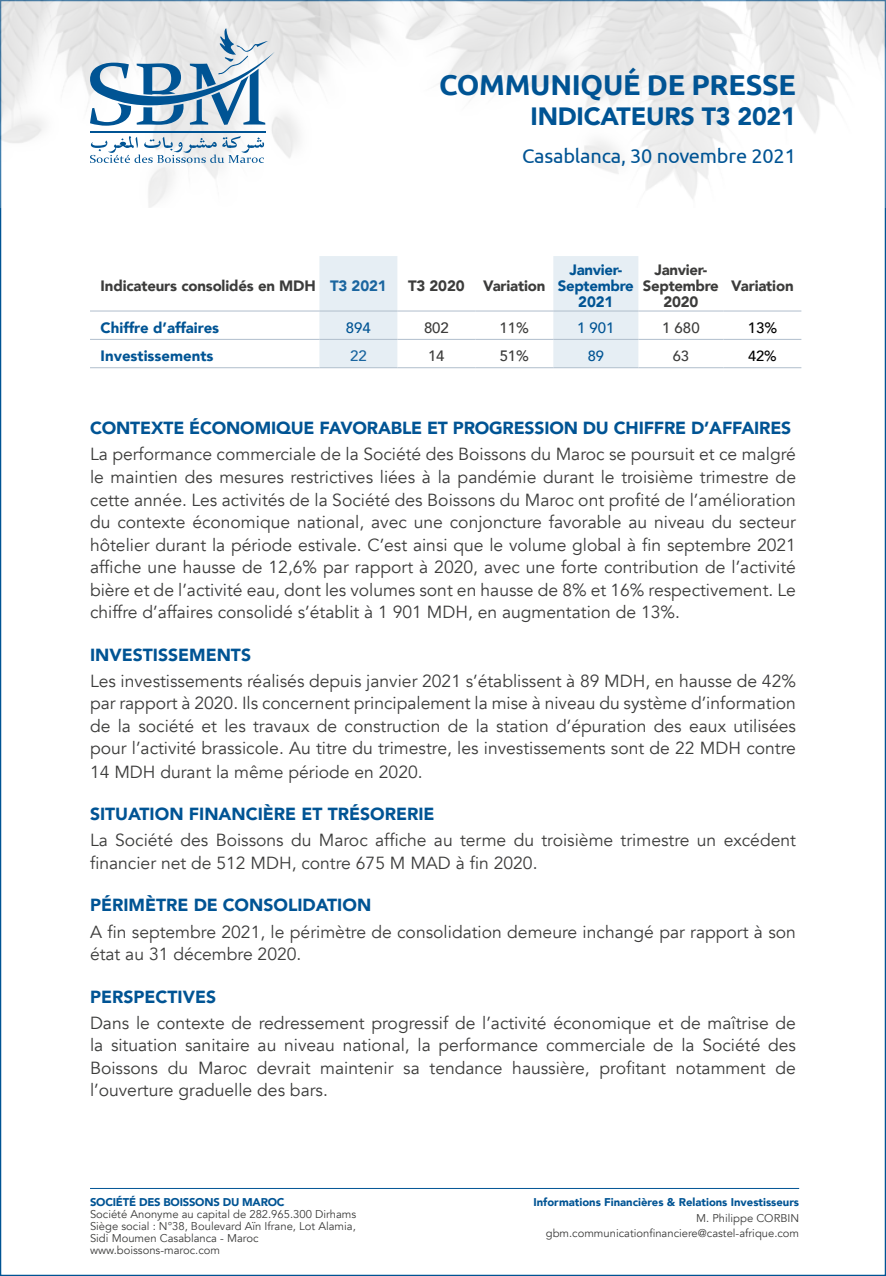
<style>
.page{position:relative;width:886px;height:1276px;background:#fff}
.page>*{position:absolute;margin:0;border:0;box-sizing:border-box;transform-origin:0 0}
.t1{font:700 28.75px "Ubuntu";letter-spacing:-.01em;color:#005494}
.t2{font:900 25px "Avenir";letter-spacing:-.01em;color:#005494}
.t3{font:20px "Ubuntu";letter-spacing:-.01em;color:#005494}
.t4{font:17.5px/22.5px "Avenir";color:#3c3c3b;text-align:justify}
.t5{font:900 17.5px "Avenir";color:#005494}
.t6{font:900 15px/16.2px "Avenir";letter-spacing:-.01em;color:#3c3c3b;text-align:center}
.t7{font:900 15px "Avenir";color:#005494}
.t8{font:900 15px/16.2px "Avenir";letter-spacing:-.02em;color:#005494;text-align:center}
.t9{font:500 15px "Avenir";letter-spacing:-.01em;color:#3c3c3b}
.t10{font:500 15px "Avenir";color:#005494}
.t11{font:500 15px "Avenir";color:#000}
.t12{font:500 15px "Avenir";color:#1a659f}
.t13{font:500 14.75px "Avenir";color:#000}
.t14{font:500 14.75px "Avenir";color:#005494}
.t15{font:500 14.75px "Avenir";color:#3c3c3b}
.t16{font:11.25px/11.8px "Avenir";color:#3c3c3b}
.t17{font:900 11.25px "Avenir";color:#005494}
.t18{font:900 11.25px "Avenir";letter-spacing:-.02em;color:#005494}
.s1{color:#1a659f}
</style>
<div class="page">
<img style="left:0;top:0;width:886px;height:207px">
<hr style="left:90px;top:1188px;width:709px;height:1px;background:#005494">
<svg style="left:319px;top:256px;width:319px;height:111px"></svg>
<hr style="left:90px;top:311px;width:229px;height:1px;background:#b0becc">
<hr style="left:319px;top:311px;width:78px;height:1px;background:#b0becc">
<hr style="left:397px;top:311px;width:78px;height:1px;background:#b0becc">
<hr style="left:475px;top:311px;width:78px;height:1px;background:#b0becc">
<hr style="left:553px;top:311px;width:85px;height:1px;background:#b0becc">
<hr style="left:638px;top:311px;width:85px;height:1px;background:#b0becc">
<hr style="left:723px;top:311px;width:78px;height:1px;background:#b0becc">
<hr style="left:90px;top:339px;width:229px;height:1px;background:#b0becc">
<hr style="left:319px;top:339px;width:78px;height:1px;background:#b0becc">
<hr style="left:397px;top:339px;width:78px;height:1px;background:#b0becc">
<hr style="left:475px;top:339px;width:78px;height:1px;background:#b0becc">
<hr style="left:553px;top:339px;width:85px;height:1px;background:#b0becc">
<hr style="left:638px;top:339px;width:85px;height:1px;background:#b0becc">
<hr style="left:723px;top:339px;width:78px;height:1px;background:#b0becc">
<hr style="left:90px;top:367px;width:229px;height:1px;background:#b0becc">
<hr style="left:319px;top:367px;width:78px;height:1px;background:#b0becc">
<hr style="left:397px;top:367px;width:78px;height:1px;background:#b0becc">
<hr style="left:475px;top:367px;width:78px;height:1px;background:#b0becc">
<hr style="left:553px;top:367px;width:85px;height:1px;background:#b0becc">
<hr style="left:638px;top:367px;width:85px;height:1px;background:#b0becc">
<hr style="left:723px;top:367px;width:78px;height:1px;background:#b0becc">
<svg style="left:90px;top:136px;width:174px;height:27px"></svg>
<hr style="left:90px;top:132px;width:175px;height:1px;background:#005494">
<svg style="left:90px;top:28px;width:185px;height:98px"></svg>
<h1 class="t1" style="left:439px;top:67px;width:358px">COMMUNIQUÉ DE PRESSE</h1>
<h2 class="t2" style="left:531px;top:95px;width:267px">INDICATEURS T3 2021</h2>
<p class="t3" style="left:522px;top:144px;width:275px">Casablanca, 30 novembre 2021</p>
<p class="t6" style="left:101px;top:277px;width:287px">Indicateurs consolidés en MDH <span class="s1">T3 2021</span></p>
<p class="t6" style="left:408px;top:277px;width:139px">T3 2020 Variation</p>
<p class="t8" style="left:558px;top:261px;width:77px">Janvier-<br>Septembre<br>2021</p>
<p class="t6" style="left:643px;top:261px;width:77px">Janvier-<br>Septembre<br>2020</p>
<p class="t6" style="left:731px;top:277px;width:64px">Variation</p>
<p class="t7" style="left:101px;top:315px;width:120px">Chiffre d’affaires</p>
<p class="t10" style="left:346px;top:314px;width:27px">894</p>
<p class="t9" style="left:424px;top:314px;width:26px">802</p>
<p class="t9" style="left:500px;top:314px;width:31px">11%</p>
<p class="t10" style="left:577px;top:314px;width:39px">1 901</p>
<p class="t9" style="left:662px;top:314px;width:39px">1 680</p>
<p class="t11" style="left:748px;top:314px;width:31px">13%</p>
<p class="t7" style="left:101px;top:343px;width:114px">Investissements</p>
<p class="t12" style="left:350px;top:343px;width:18px">22</p>
<p class="t9" style="left:428px;top:343px;width:18px">14</p>
<p class="t9" style="left:500px;top:343px;width:31px">51%</p>
<p class="t14" style="left:588px;top:343px;width:18px">89</p>
<p class="t15" style="left:673px;top:343px;width:18px">63</p>
<p class="t13" style="left:748px;top:343px;width:30px">42%</p>
<p class="t5" style="left:90px;top:413px;width:703px">CONTEXTE ÉCONOMIQUE FAVORABLE ET PROGRESSION DU CHIFFRE D’AFFAIRES</p>
<p class="t4" style="left:90px;top:443px;width:707px">La performance commerciale de la Société des Boissons du Maroc se poursuit et ce malgré le maintien des mesures restrictives liées à la pandémie durant le troisième trimestre de cette année. Les activités de la Société des Boissons du Maroc ont profité de l’amélioration du contexte économique national, avec une conjoncture favorable au niveau du secteur hôtelier durant la période estivale. C’est ainsi que le volume global à fin septembre 2021 affiche une hausse de 12,6% par rapport à 2020, avec une forte contribution de l’activité bière et de l’activité eau, dont les volumes sont en hausse de 8% et 16% respectivement. Le chiffre d’affaires consolidé s’établit à 1 901 MDH, en augmentation de 13%.</p>
<p class="t5" style="left:90px;top:639px;width:163px">INVESTISSEMENTS</p>
<p class="t4" style="left:90px;top:669px;width:707px">Les investissements réalisés depuis janvier 2021 s’établissent à 89 MDH, en hausse de 42% par rapport à 2020. Ils concernent principalement la mise à niveau du système d’information de la société et les travaux de construction de la station d’épuration des eaux utilisées pour l’activité brassicole. Au titre du trimestre, les investissements sont de 22 MDH contre 14 MDH durant la même période en 2020.</p>
<p class="t5" style="left:90px;top:799px;width:346px">SITUATION FINANCIÈRE ET TRÉSORERIE</p>
<p class="t4" style="left:90px;top:829px;width:707px">La Société des Boissons du Maroc affiche au terme du troisième trimestre un excédent financier net de 512 MDH, contre 675 M MAD à fin 2020.</p>
<p class="t5" style="left:90px;top:890px;width:283px">PÉRIMÈTRE DE CONSOLIDATION</p>
<p class="t4" style="left:90px;top:920px;width:707px">A fin septembre 2021, le périmètre de consolidation demeure inchangé par rapport à son état au 31 décembre 2020.</p>
<p class="t5" style="left:90px;top:981px;width:128px">PERSPECTIVES</p>
<p class="t4" style="left:90px;top:1011px;width:707px">Dans le contexte de redressement progressif de l’activité économique et de maîtrise de la situation sanitaire au niveau national, la performance commerciale de la Société des Boissons du Maroc devrait maintenir sa tendance haussière, profitant notamment de l’ouverture graduelle des bars.</p>
<p class="t18" style="left:90px;top:1192px;width:196px">SOCIÉTÉ DES BOISSONS DU MAROC</p>
<p class="t16" style="left:90px;top:1208px;width:268px">Société Anonyme au capital de 282.965.300 Dirhams Siège social : N°38, Boulevard Aïn Ifrane, Lot Alamia, Sidi Moumen Casablanca - Maroc www.boissons-maroc.com</p>
<p class="t17" style="left:533px;top:1192px;width:267px">Informations Financières &amp; Relations Investisseurs</p>
<p class="t16" style="left:546px;top:1210px;width:255px;line-height:15.5px;text-align:right">M. Philippe CORBIN gbm.communicationfinanciere@castel-afrique.com</p>
</div>
